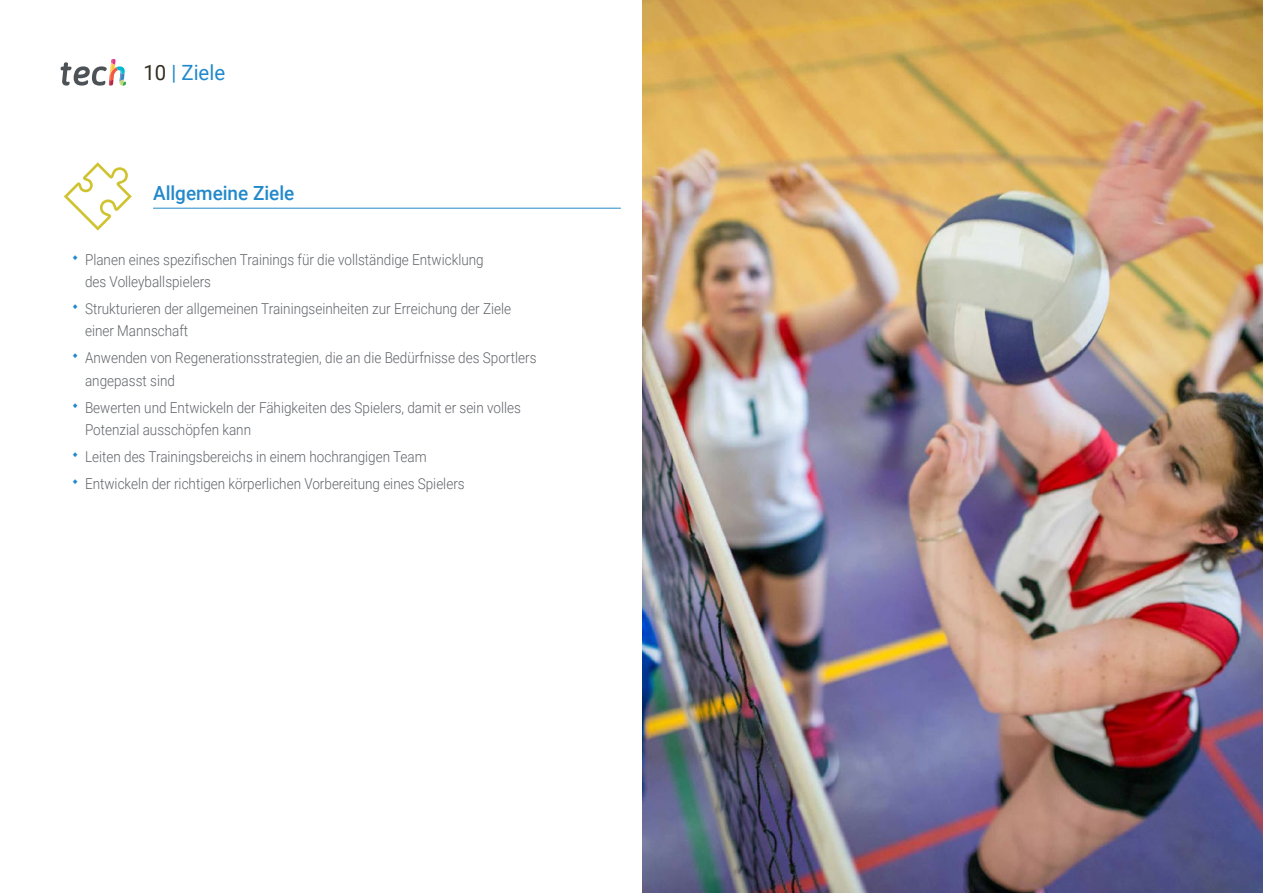
<style>
.page{position:relative;width:1263px;height:893px;background:#fff}
.page>*{position:absolute;margin:0;border:0;box-sizing:border-box;transform-origin:0 0}
.t1{font:21px "Roboto";color:#2289ca}
.t2{font:500 19.5px "Roboto";color:#2289ca}
.t3{font:300 15px/22.5px "Roboto";color:#61646a;scale:.9 1}
.s1{color:#312e20}
</style>
<div class="page">
<hr style="left:153px;top:208px;width:468px;height:1px;background:#2289ca">
<svg style="left:64px;top:162px;width:68px;height:69px"></svg>
<svg style="left:61px;top:59px;width:65px;height:27px"></svg>
<img style="left:642px;top:0;width:621px;height:893px">
<h1 class="t1" style="left:144px;top:57px;width:83px"><span class="s1">10</span> | Ziele</h1>
<h2 class="t2" style="left:153px;top:179px;width:143px">Allgemeine Ziele</h2>
<p class="t3" style="left:85px;top:248px;width:444px">Planen eines spezifischen Trainings für die vollständige Entwicklung des Volleyballspielers</p>
<p class="t3" style="left:85px;top:297px;width:475px">Strukturieren der allgemeinen Trainingseinheiten zur Erreichung der Ziele einer Mannschaft</p>
<p class="t3" style="left:85px;top:346px;width:503px">Anwenden von Regenerationsstrategien, die an die Bedürfnisse des Sportlers angepasst sind</p>
<p class="t3" style="left:85px;top:395px;width:486px">Bewerten und Entwickeln der Fähigkeiten des Spielers, damit er sein volles<br>Potenzial ausschöpfen kann</p>
<p class="t3" style="left:85px;top:442px;width:423px;line-height:26.7px">Leiten des Trainingsbereichs in einem hochrangigen Team<br>Entwickeln der richtigen körperlichen Vorbereitung eines Spielers</p>
</div>
